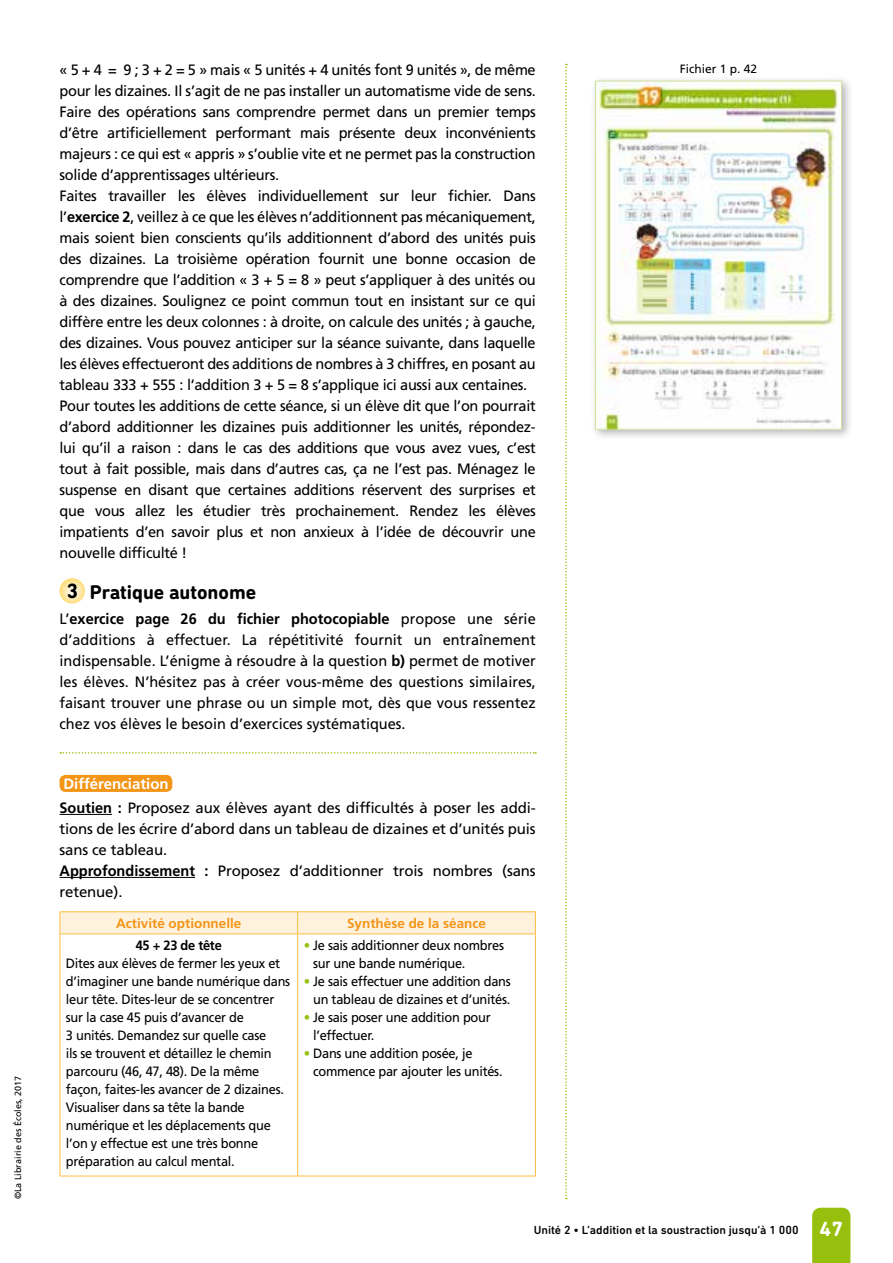
<style>
.page{position:relative;width:893px;height:1263px;background:#fff}
.page>*{position:absolute;margin:0;border:0;box-sizing:border-box;transform-origin:0 0}
.t1{font:700 21px "DIN Next Rounded LT Pro";color:#fff}
.t2{font:700 20.25px "DIN Next Rounded LT Pro";color:#000}
.t3{font:15px/21px "Frutiger LT Std";letter-spacing:-.02em;color:#000}
.t4{font:13.5px/18px "Frutiger LT Std";letter-spacing:-.02em;color:#000;scale:.95 1}
.t5{font:700 13.5px "Frutiger LT Std";color:#f39517}
.t6{font:700 13.5px "Frutiger LT Std";letter-spacing:-.02em;color:#000;scale:.95 1}
.t7{font:500 12px "DIN Next Rounded LT Pro";color:#000}
.t8{font:12px "Frutiger LT Std";color:#000}
.t9{font:9px "Frutiger LT Std";color:#000}
.s1{font-weight:700}
.s2{font-size:21px}
.s3{font-weight:700;color:#fff}
.s4{color:#97bf0d}
</style>
<div class="page">
<div style="left:812px;top:1208px;width:38px;height:55px;background:#97bf0d"></div>
<svg style="left:60px;top:752px;width:476px;height:2px"></svg>
<hr style="left:60px;top:814px;width:52px;height:1px;background:#000">
<hr style="left:60px;top:877px;width:135px;height:1px;background:#000">
<svg style="left:60px;top:578px;width:25px;height:26px"></svg>
<div style="left:60px;top:775px;width:112px;height:17px;background:#f39517;border-radius:6px"></div>
<hr style="left:60px;top:911px;width:238px;height:1px;background:#fabd43">
<hr style="left:298px;top:911px;width:238px;height:1px;background:#fabd43">
<div style="left:60px;top:912px;width:476px;height:21px;background:#fff2dd"></div>
<hr style="left:60px;top:933px;width:238px;height:1px;background:#fabd43">
<hr style="left:60px;top:934px;width:1px;height:242px;background:#fabd43">
<hr style="left:298px;top:933px;width:238px;height:1px;background:#fabd43">
<hr style="left:297px;top:934px;width:1px;height:242px;background:#fabd43">
<hr style="left:535px;top:934px;width:1px;height:242px;background:#fabd43">
<hr style="left:60px;top:1176px;width:238px;height:1px;background:#fabd43">
<hr style="left:298px;top:1176px;width:238px;height:1px;background:#fabd43">
<svg style="left:565px;top:64px;width:2px;height:1135px"></svg>
<div style="left:590px;top:76px;width:263px;height:364px;background:#000;opacity:.3"></div>
<img style="left:597px;top:83px;width:243px;height:345px">
<div style="left:595px;top:81px;width:247px;height:349px;border:1px solid #d0df99"></div>
<p class="t9" style="left:13px;top:1199px;width:125px;rotate:-90deg">©La Librairie des Écoles, 2017</p>
<p class="t3" style="left:60px;top:59px;width:478px">« 5 + 4 = 9 ; 3 + 2 = 5 » mais « 5 unités + 4 unités font 9 unités », de même pour les dizaines. Il s’agit de ne pas installer un automatisme vide de sens.<br>Faire des opérations sans comprendre permet dans un premier temps d’être artificiellement performant mais présente deux inconvénients majeurs : ce qui est « appris » s’oublie vite et ne permet pas la construction solide d’apprentissages ultérieurs.<br>Faites travailler les élèves individuellement sur leur fichier. Dans l’<span class="s1">exercice 2</span>, veillez à ce que les élèves n’additionnent pas mécaniquement, mais soient bien conscients qu’ils additionnent d’abord des unités puis des dizaines. La troisième opération fournit une bonne occasion de comprendre que l’addition « 3 + 5 = 8 » peut s’appliquer à des unités ou à des dizaines. Soulignez ce point commun tout en insistant sur ce qui diffère entre les deux colonnes : à droite, on calcule des unités ; à gauche, des dizaines. Vous pouvez anticiper sur la séance suivante, dans laquelle les élèves effectueront des additions de nombres à 3 chiffres, en posant au tableau 333 + 555 : l’addition 3 + 5 = 8 s’applique ici aussi aux centaines.<br>Pour toutes les additions de cette séance, si un élève dit que l’on pourrait d’abord additionner les dizaines puis additionner les unités, répondez&shy;lui qu’il a raison : dans le cas des additions que vous avez vues, c’est tout à fait possible, mais dans d’autres cas, ça ne l’est pas. Ménagez le suspense en disant que certaines additions réservent des surprises et que vous allez les étudier très prochainement. Rendez les élèves impatients d’en savoir plus et non anxieux à l’idée de découvrir une nouvelle difficulté !</p>
<h2 class="t2" style="left:66px;top:580px;width:191px"><span class="s2">3</span> Pratique autonome</h2>
<p class="t3" style="left:60px;top:609px;width:478px;text-align:justify">L’<span class="s1">exercice page 26 du fichier photocopiable</span> propose une série d’additions à effectuer. La répétitivité fournit un entraînement indispensable. L’énigme à résoudre à la question <span class="s1">b)</span> permet de motiver les élèves. N’hésitez pas à créer vous-même des questions similaires, faisant trouver une phrase ou un simple mot, dès que vous ressentez chez vos élèves le besoin d’exercices systématiques.</p>
<p class="t3" style="left:60px;top:771px;width:478px;line-height:24.2px"><span class="s3">Différenciation<br></span><span class="s1">Soutien :</span> Proposez aux élèves ayant des difficultés à poser les addi-</p>
<p class="t3" style="left:60px;top:818px;width:478px">tions de les écrire d’abord dans un tableau de dizaines et d’unités puis sans ce tableau.<br><span class="s1">Approfondissement :</span> Proposez d’additionner trois nombres (sans retenue).</p>
<p class="t5" style="left:116px;top:915px;width:127px">Activité optionnelle</p>
<p class="t5" style="left:347px;top:915px;width:140px">Synthèse de la séance</p>
<p class="t6" style="left:136px;top:937px;width:92px">45 + 23 de tête</p>
<p class="t4" style="left:66px;top:954px;width:238px">Dites aux élèves de fermer les yeux et d’imaginer une bande numérique dans leur tête. Dites-leur de se concentrer sur la case 45 puis d’avancer de<br>3 unités. Demandez sur quelle case<br>ils se trouvent et détaillez le chemin parcouru (46, 47, 48). De la même façon, faites-les avancer de 2 dizaines.<br>Visualiser dans sa tête la bande numérique et les déplacements que l’on y effectue est une très bonne préparation au calcul mental.</p>
<p class="t4" style="left:313px;top:936px;width:202px;text-indent:-9px"><span class="s4">•</span> Je sais additionner deux nombres sur une bande numérique.</p>
<p class="t4" style="left:304px;top:972px;width:220px;text-align:right"><span class="s4">•</span> Je sais effectuer une addition dans un tableau de dizaines et d’unités.</p>
<p class="t4" style="left:313px;top:1008px;width:188px;text-indent:-9px"><span class="s4">•</span> Je sais poser une addition pour l’effectuer.</p>
<p class="t4" style="left:313px;top:1044px;width:201px;text-indent:-9px"><span class="s4">•</span> Dans une addition posée, je commence par ajouter les unités.</p>
<p class="t8" style="left:680px;top:62px;width:79px">Fichier 1 p. 42</p>
<p class="t7" style="left:534px;top:1223px;width:266px">Unité 2 • L’addition et la soustraction jusqu’à 1 000</p>
<h1 class="t1" style="left:820px;top:1217px;width:25px">47</h1>
</div>
